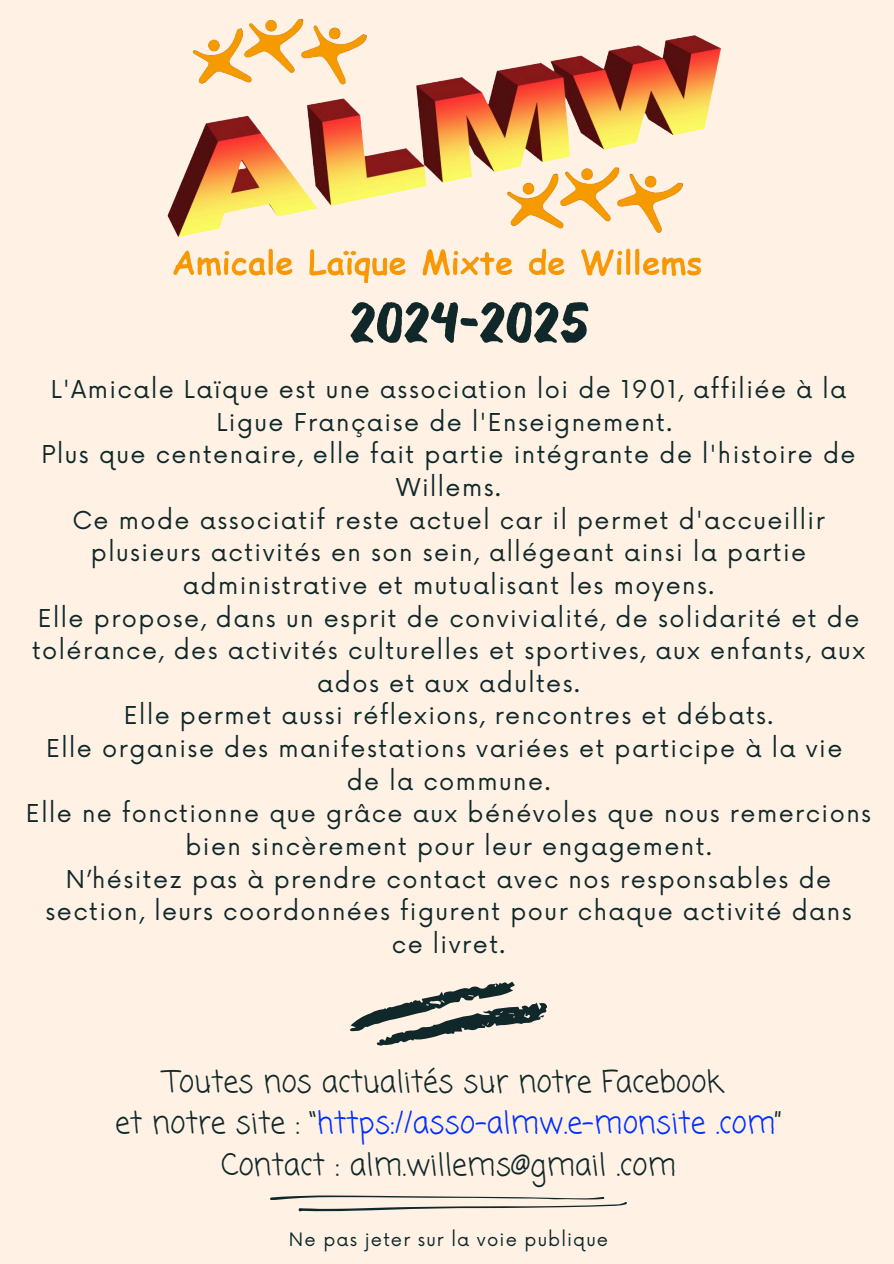
<style>
.page{position:relative;width:894px;height:1264px;background:#fff}
.page>*{position:absolute;margin:0;border:0;box-sizing:border-box;transform-origin:0 0}
.t1{font:55.5px "Balmy";color:#10282a}
.t2{font:30px/41.7px "Coming Soon";color:#10282a;text-align:center}
.t3{font:24px/32.7px "Now";letter-spacing:.06em;color:#10282a;text-align:center}
.t4{font:18px "Now";letter-spacing:.06em;color:#10282a}
.s1{color:#002eff}
</style>
<div class="page">
<div style="left:0;top:0;width:893px;height:1263px;background:#fff2e5"></div>
<svg style="left:270px;top:1195px;width:357px;height:17px"></svg>
<svg style="left:350px;top:981px;width:196px;height:64px"></svg>
<img style="left:167px;top:19px;width:554px;height:263px">
<h3 class="t1" style="left:349px;top:301px;width:242px">2024-2025</h3>
<p class="t3" style="left:26px;top:374px;width:846px">L'Amicale Laïque est une association loi de 1901, affiliée à la Ligue Française de l'Enseignement.<br>Plus que centenaire, elle fait partie intégrante de l'histoire de Willems.<br>Ce mode associatif reste actuel car il permet d'accueillir plusieurs activités en son sein, allégeant ainsi la partie administrative et mutualisant les moyens.<br>Elle propose, dans un esprit de convivialité, de solidarité et de tolérance, des activités culturelles et sportives, aux enfants, aux ados et aux adultes.<br>Elle permet aussi réflexions, rencontres et débats.<br>Elle organise des manifestations variées et participe à la vie<br>de la commune.<br>Elle ne fonctionne que grâce aux bénévoles que nous remercions bien sincèrement pour leur engagement.<br>N’hésitez pas à prendre contact avec nos responsables de section, leurs coordonnées figurent pour chaque activité dans<br>ce livret.</p>
<p class="t2" style="left:115px;top:1062px;width:668px">Toutes nos actualités sur notre Facebook<br>et notre site : “<span class="s1">https://asso-almw.e-monsite .com</span>”<br>Contact : alm.willems@gmail .com</p>
<h2 class="t4" style="left:289px;top:1229px;width:321px">Ne pas jeter sur la voie publique</h2>
</div>
